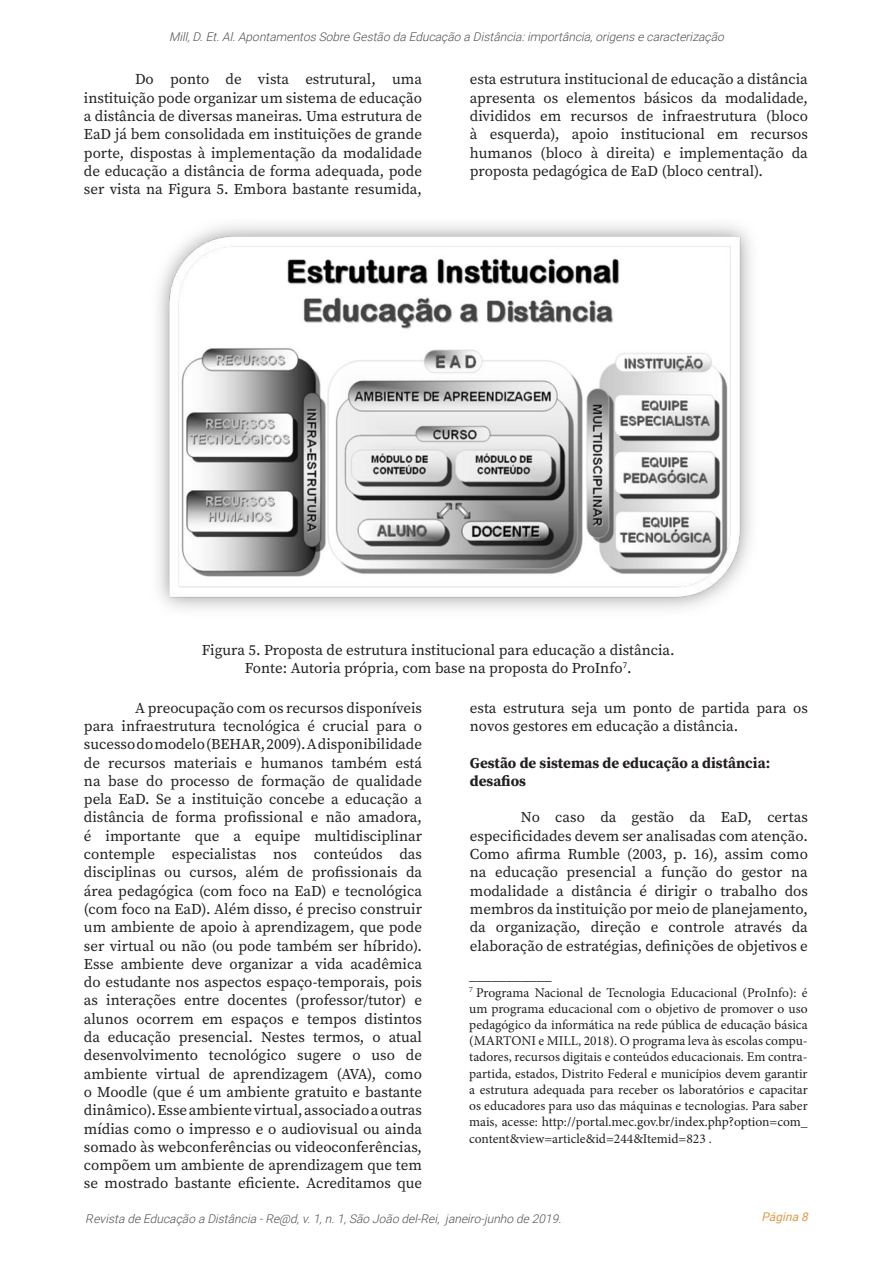
<style>
.page{position:relative;width:893px;height:1263px;background:#fff}
.page>*{position:absolute;margin:0;border:0;box-sizing:border-box;transform-origin:0 0}
.Main_Text{font:15px/18.3px "Source Serif Pro";color:#231f20;text-align:justify}
.t1{font:700 15px/18.3px "Source Serif Pro";color:#231f20}
.t2{font:15px "Minion Pro";color:#231f20}
.t3{font:13.5px/16.2px "Minion Pro";color:#231f20;text-align:justify}
.t4{font:italic 300 12px "Roboto";color:#231f20}
.t5{font:italic 12px "Roboto";color:#e09b46}
</style>
<div class="page">
<img style="left:158px;top:225px;width:593px;height:384px">
<p class="t4" style="left:169px;top:29px;width:560px">Mill,D.Et.Al.ApontamentosSobreGestão da Educação a Distância:importância,origensecaracterização</p>
<p class="Main_Text" style="left:84px;top:70px;width:340px;text-indent:51px">Do ponto de vista estrutural, uma instituição pode organizar um sistema de educação a distância de diversas maneiras. Uma estrutura de EaD já bem consolidada em instituições de grande porte, dispostas à implementação da modalidade de educação a distância de forma adequada, pode ser vista na Figura 5. Embora bastante resumida,</p>
<p class="Main_Text" style="left:470px;top:70px;width:340px">esta estrutura institucional de educação a distância apresenta os elementos básicos da modalidade, divididos em recursos de infraestrutura (bloco à esquerda), apoio institucional em recursos humanos (bloco à direita) e implementação da proposta pedagógica de EaD (bloco central).</p>
<p class="Main_Text" style="left:202px;top:641px;width:474px">Figura 5. Proposta de estrutura institucional para educação a distância.</p>
<p class="Main_Text" style="left:245px;top:659px;width:388px">Fonte: Autoria própria, com base na proposta do ProInfo<sup>7</sup>.</p>
<p class="Main_Text" style="left:84px;top:698px;width:340px;text-indent:51px">A preocupação com os recursos disponíveis para infraestrutura tecnológica é crucial para o sucesso do modelo (BEHAR, 2009). A disponibilidade de recursos materiais e humanos também está na base do processo de formação de qualidade pela EaD. Se a instituição concebe a educação a distância de forma profissional e não amadora, é importante que a equipe multidisciplinar contemple especialistas nos conteúdos das disciplinas ou cursos, além de profissionais da área pedagógica (com foco na EaD) e tecnológica (com foco na EaD). Além disso, é preciso construir um ambiente de apoio à aprendizagem, que pode ser virtual ou não (ou pode também ser híbrido).<br>Esse ambiente deve organizar a vida acadêmica do estudante nos aspectos espaço-temporais, pois as interações entre docentes (professor/tutor) e alunos ocorrem em espaços e tempos distintos da educação presencial. Nestes termos, o atual desenvolvimento tecnológico sugere o uso de ambiente virtual de aprendizagem (AVA), como o Moodle (que é um ambiente gratuito e bastante dinâmico). Esse ambiente virtual, associado a outras mídias como o impresso e o audiovisual ou ainda somado às webconferências ou videoconferências, compõem um ambiente de aprendizagem que tem se mostrado bastante eficiente. Acreditamos que</p>
<p class="Main_Text" style="left:470px;top:698px;width:339px">esta estrutura seja um ponto de partida para os novos gestores em educação a distância.</p>
<p class="t1" style="left:470px;top:753px;width:302px">Gestão de sistemas de educação a distância: desafios</p>
<p class="Main_Text" style="left:470px;top:808px;width:340px;text-indent:51px">No caso da gestão da EaD, certas especificidades devem ser analisadas com atenção.<br>Como afirma Rumble (2003, p. 16), assim como na educação presencial a função do gestor na modalidade a distância é dirigir o trabalho dos membros da instituição por meio de planejamento, da organização, direção e controle através da elaboração de estratégias, definições de objetivos e</p>
<p class="t2" style="left:469px;top:966px;width:84px">___________</p>
<p class="t3" style="left:469px;top:984px;width:340px"><sup>7</sup> Programa Nacional de Tecnologia Educacional (ProInfo): é um programa educacional com o objetivo de promover o uso pedagógico da informática na rede pública de educação básica (MARTONI e MILL, 2018). O programa leva às escolas compu&shy;tadores, recursos digitais e conteúdos educacionais. Em contra&shy;partida, estados, Distrito Federal e municípios devem garantir a estrutura adequada para receber os laboratórios e capacitar os educadores para uso das máquinas e tecnologias. Para saber mais, acesse: http://portal.mec.gov.br/index.php?option=com_ content&amp;view=article&amp;id=244&amp;Itemid=823 .</p>
<p class="t4" style="left:86px;top:1210px;width:480px">Revista deEducação a Distância -Re@d,v.1,n.1,São João del-Rei, janeiro-junho de2019.</p>
<p class="t5" style="left:761px;top:1208px;width:51px">Página 8</p>
</div>
